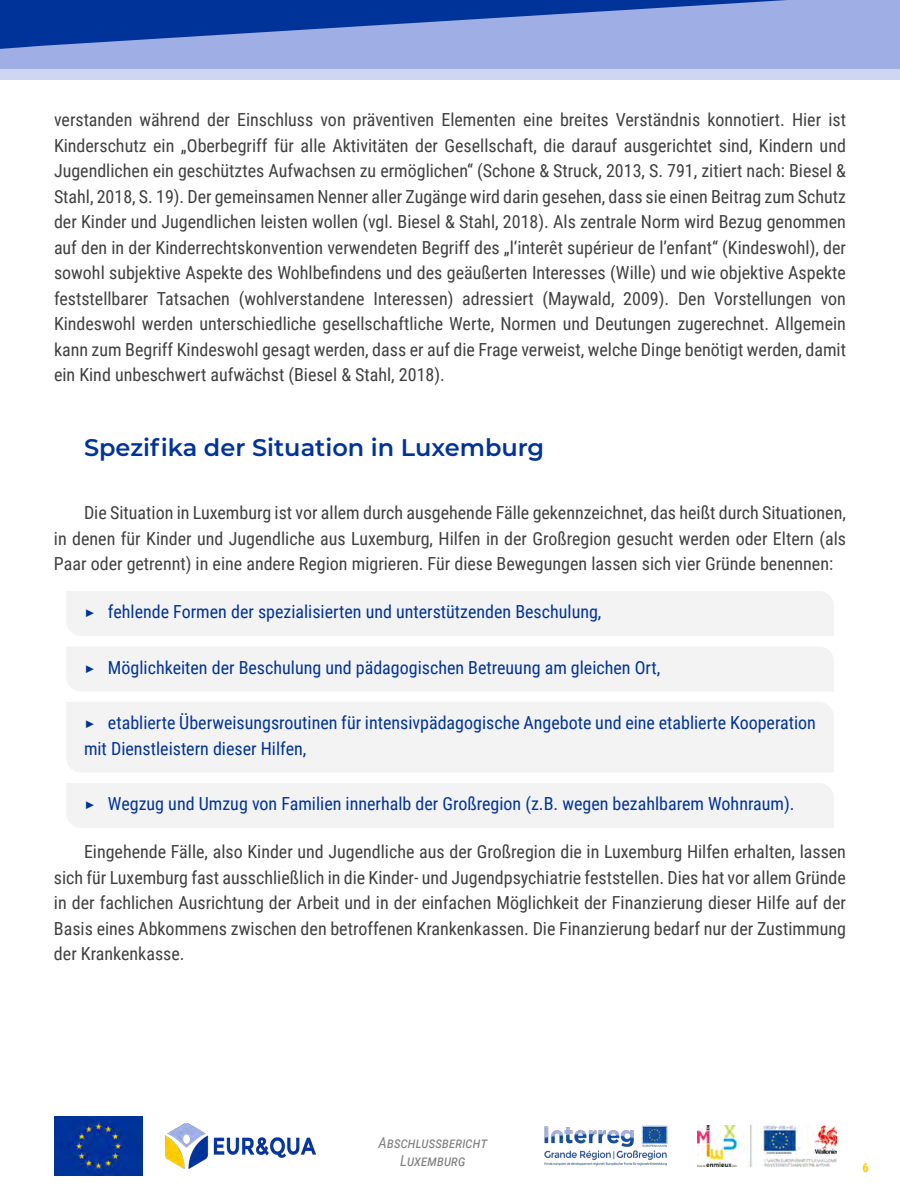
<style>
.page{position:relative;width:900px;height:1200px;background:#fff}
.page>*{position:absolute;margin:0;border:0;box-sizing:border-box;transform-origin:0 0}
.TITRE_2_VLUX{font:600 24px "Montserrat";color:#039}
.Paragraphe{font:18px/25.5px "Roboto Condensed";color:#404040;text-align:justify}
.t1{font:18px/25.5px "Roboto Condensed";color:#039}
.t2{font:italic 15px/18px "Roboto Condensed";color:#808080;text-align:center}
.t3{font:700 12.45px "Roboto Condensed";color:#fc0}
.s1{font-family:"Montserrat"}
</style>
<div class="page">
<div style="left:0;top:0;width:900px;height:69px;background:#9faee5"></div>
<div style="left:0;top:69px;width:900px;height:10px;background:#cfd6f2"></div>
<svg style="left:0;top:0;width:787px;height:49px"></svg>
<img style="left:166px;top:1124px;width:149px;height:44px">
<img style="left:54px;top:1117px;width:88px;height:58px">
<img style="left:544px;top:1125px;width:124px;height:41px">
<img style="left:698px;top:1125px;width:138px;height:42px">
<div style="left:66px;top:591px;width:768px;height:45px;background:#f3f3f3"></div>
<div style="left:66px;top:647px;width:768px;height:44px;background:#f3f3f3"></div>
<div style="left:66px;top:702px;width:768px;height:70px;background:#f3f3f3"></div>
<div style="left:66px;top:783px;width:768px;height:45px;background:#f3f3f3"></div>
<p class="Paragraphe" style="left:54px;top:106px;width:794px">verstanden während der Einschluss von präventiven Elementen eine breites Verständnis konnotiert. Hier ist Kinderschutz ein „Oberbegriff für alle Aktivitäten der Gesellschaft, die darauf ausgerichtet sind, Kindern und Jugendlichen ein geschütztes Aufwachsen zu ermöglichen“ (Schone &amp; Struck, 2013, S. 791, zitiert nach: Biesel &amp; Stahl, 2018, S. 19). Der gemeinsamen Nenner aller Zugänge wird darin gesehen, dass sie einen Beitrag zum Schutz der Kinder und Jugendlichen leisten wollen (vgl. Biesel &amp; Stahl, 2018). Als zentrale Norm wird Bezug genommen auf den in der Kinderrechtskonvention verwendeten Begriff des „l‘interêt supérieur de l’enfant“ (Kindeswohl), der sowohl subjektive Aspekte des Wohlbefindens und des geäußerten Interesses (Wille) und wie objektive Aspekte feststellbarer Tatsachen (wohlverstandene Interessen) adressiert (Maywald, 2009). Den Vorstellungen von Kindeswohl werden unterschiedliche gesellschaftliche Werte, Normen und Deutungen zugerechnet. Allgemein kann zum Begriff Kindeswohl gesagt werden, dass er auf die Frage verweist, welche Dinge benötigt werden, damit ein Kind unbeschwert aufwächst (Biesel &amp; Stahl, 2018).</p>
<p class="TITRE_2_VLUX" style="left:84px;top:430px;width:462px">Spezifika der Situation in Luxemburg</p>
<p class="Paragraphe" style="left:54px;top:499px;width:794px;text-indent:30px">Die Situation in Luxemburg ist vor allem durch ausgehende Fälle gekennzeichnet, das heißt durch Situationen, in denen für Kinder und Jugendliche aus Luxemburg, Hilfen in der Großregion gesucht werden oder Eltern (als Paar oder getrennt) in eine andere Region migrieren. Für diese Bewegungen lassen sich vier Gründe benennen:</p>
<p class="t1" style="left:84px;top:598px;width:519px"><span class="s1">▶</span> fehlende Formen der spezialisierten und unterstützenden Beschulung,</p>
<p class="t1" style="left:84px;top:654px;width:578px"><span class="s1">▶</span> Möglichkeiten der Beschulung und pädagogischen Betreuung am gleichen Ort,</p>
<p class="t1" style="left:84px;top:709px;width:733px"><span class="s1">▶</span> etablierte Überweisungsroutinen für intensivpädagogische Angebote und eine etablierte Kooperation mit Dienstleistern dieser Hilfen,</p>
<p class="t1" style="left:84px;top:790px;width:712px"><span class="s1">▶</span> Wegzug und Umzug von Familien innerhalb der Großregion (z.B. wegen bezahlbarem Wohnraum).</p>
<p class="Paragraphe" style="left:54px;top:838px;width:794px;text-indent:30px">Eingehende Fälle, also Kinder und Jugendliche aus der Großregion die in Luxemburg Hilfen erhalten, lassen sich für Luxemburg fast ausschließlich in die Kinder- und Jugendpsychiatrie feststellen. Dies hat vor allem Gründe in der fachlichen Ausrichtung der Arbeit und in der einfachen Möglichkeit der Finanzierung dieser Hilfe auf der Basis eines Abkommens zwischen den betroffenen Krankenkassen. Die Finanzierung bedarf nur der Zustimmung der Krankenkasse.</p>
<p class="t2" style="left:379px;top:1133px;width:110px">Abschlussbericht<br>Luxemburg</p>
<p class="t3" style="left:862px;top:1159px;width:8px">6</p>
</div>
